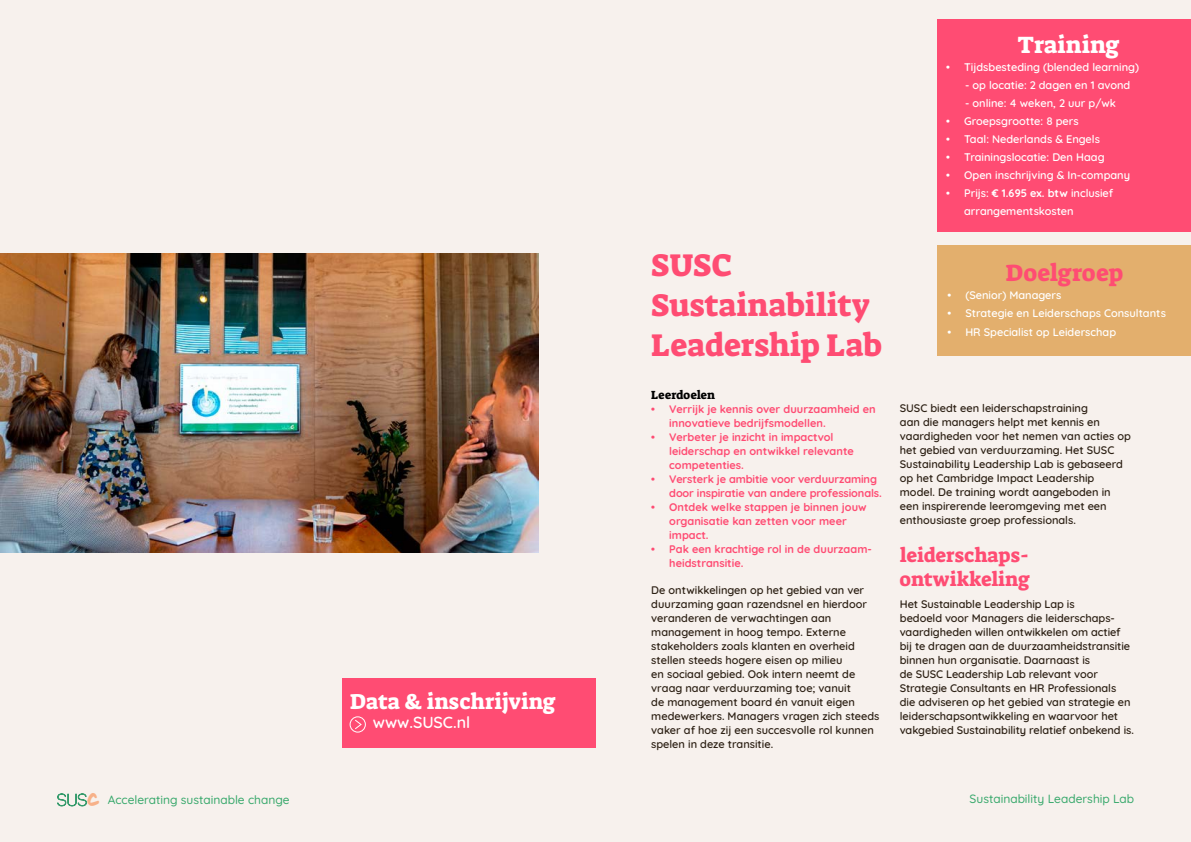
<style>
.page{position:relative;width:1191px;height:842px;background:#fff}
.page>*{position:absolute;margin:0;border:0;box-sizing:border-box;transform-origin:0 0}
.t1{font:32px/40px "Suez One";color:#ff4c73}
.t2{font:24px "Suez One";letter-spacing:.01em;color:#ff4c73}
.t3{font:24px "Suez One";color:#fff}
.t4{font:22px "Suez One";color:#fff}
.t5{font:20px/24px "Suez One";color:#ff4c73}
.t6{font:600 16px "Quicksand";color:#fff}
.t7{font:500 12px "Quicksand";color:#37a86b}
.t8{font:12px "Suez One";letter-spacing:.005em;color:#000}
.t9{font:600 11px/14px "Quicksand";color:#2d2115}
.t10{font:700 11px/14px "Quicksand";color:#ff4c73}
.t11{font:600 11px/18px "Quicksand";color:#fff}
.s1{font-weight:700}
.s2{font-family:"Code Pro Light LC";font-weight:400;font-size:17px;color:#369b6c}
.s3{font-family:"CC Sign Language";font-weight:700;font-size:17.8px;color:#f7b189}
</style>
<div class="page">
<div style="left:595px;top:0;width:596px;height:842px;background:#f7f1ed"></div>
<div style="left:0;top:0;width:595px;height:842px;background:#f7f1ed"></div>
<div style="left:937px;top:245px;width:254px;height:111px;background:#e3af6d"></div>
<div style="left:937px;top:20px;width:254px;height:212px;background:#ff4c73"></div>
<img style="left:0;top:254px;width:539px;height:298px">
<div style="left:342px;top:679px;width:253px;height:69px;background:#ff4c73"></div>
<div style="left:350px;top:716px;width:16px;height:16px;border:1px solid #fff;border-radius:50%"></div>
<svg style="left:354px;top:719px;width:8px;height:11px"></svg>
<h3 class="t4" style="left:350px;top:687px;width:208px">Data &amp; inschrijving</h3>
<h3 class="t6" style="left:373px;top:710px;width:99px">www.SUSC.nl</h3>
<h1 class="t1" style="left:651px;top:245px;width:232px">SUSC<br>Sustainability<br>Leadership Lab</h1>
<p class="t8" style="left:651px;top:388px;width:65px">Leerdoelen</p>
<p class="t10" style="left:669px;top:401px;width:208px;text-indent:-18px">• Verrijk je kennis over duurzaamheid en innovatieve bedrijfsmodellen.</p>
<p class="t10" style="left:669px;top:429px;width:186px;text-indent:-18px">• Verbeter je inzicht in impactvol leiderschap en ontwikkel relevante competenties.</p>
<p class="t10" style="left:669px;top:471px;width:214px;text-indent:-18px">• Versterk je ambitie voor verduurzaming door inspiratie van andere professionals.</p>
<p class="t10" style="left:669px;top:499px;width:199px;text-indent:-18px">• Ontdek welke stappen je binnen jouw organisatie kan zetten voor meer impact.</p>
<p class="t10" style="left:669px;top:541px;width:204px;text-indent:-18px">• Pak een krachtige rol in de duurzaam&shy;heidstransitie.</p>
<p class="t9" style="left:651px;top:582px;width:230px">De ontwikkelingen op het gebied van ver duurzaming gaan razendsnel en hierdoor veranderen de verwachtingen aan management in hoog tempo. Externe stakeholders zoals klanten en overheid stellen steeds hogere eisen op milieu<br>en sociaal gebied. Ook intern neemt de vraag naar verduurzaming toe; vanuit<br>de management board én vanuit eigen medewerkers. Managers vragen zich steeds vaker af hoe zij een succesvolle rol kunnen spelen in deze transitie.</p>
<h2 class="t3" style="left:1017px;top:29px;width:104px">Training</h2>
<p class="t11" style="left:946px;top:57px;width:194px">• Tijdsbesteding (blended learning)</p>
<p class="t11" style="left:965px;top:75px;width:167px">- op locatie: 2 dagen en 1 avond</p>
<p class="t11" style="left:965px;top:93px;width:152px">- online: 4 weken, 2 uur p/wk</p>
<p class="t11" style="left:946px;top:111px;width:134px">• Groepsgrootte: 8 pers</p>
<p class="t11" style="left:946px;top:129px;width:155px">• Taal: Nederlands &amp; Engels</p>
<p class="t11" style="left:946px;top:147px;width:160px">• Trainingslocatie: Den Haag</p>
<p class="t11" style="left:946px;top:165px;width:185px">• Open inschrijving &amp; In-company</p>
<p class="t11" style="left:964px;top:183px;width:151px;text-indent:-18px">• Prijs: <span class="s1">€ 1.695 ex. btw</span> inclusief arrangementskosten</p>
<h2 class="t2" style="left:1005px;top:257px;width:119px">Doelgroep</h2>
<p class="t11" style="left:947px;top:285px;width:115px">• (Senior) Managers</p>
<p class="t11" style="left:947px;top:303px;width:220px">• Strategie en Leiderschaps Consultants</p>
<p class="t11" style="left:947px;top:322px;width:170px">• HR Specialist op Leiderschap</p>
<p class="t9" style="left:900px;top:400px;width:232px">SUSC biedt een leiderschapstraining<br>aan die managers helpt met kennis en vaardigheden voor het nemen van acties op het gebied van verduurzaming. Het SUSC Sustainability Leadership Lab is gebaseerd op het Cambridge Impact Leadership model. De training wordt aangeboden in een inspirerende leeromgeving met een enthousiaste groep professionals.</p>
<h3 class="t5" style="left:900px;top:543px;width:131px">leiderschaps&shy;ontwikkeling</h3>
<p class="t9" style="left:900px;top:596px;width:236px">Het Sustainable Leadership Lap is<br>bedoeld voor Managers die leiderschaps&shy;vaardigheden willen ontwikkelen om actief bij te dragen aan de duurzaamheidstransitie binnen hun organisatie. Daarnaast is<br>de SUSC Leadership Lab relevant voor Strategie Consultants en HR Professionals die adviseren op het gebied van strategie en leiderschapsontwikkeling en waarvoor het vakgebied Sustainability relatief onbekend is.</p>
<p class="t7" style="left:57px;top:790px;width:234px"><span class="s2">SUS</span><span class="s3">C</span> Accelerating sustainable change</p>
<p class="t7" style="left:969px;top:789px;width:166px">Sustainability Leadership Lab</p>
</div>
